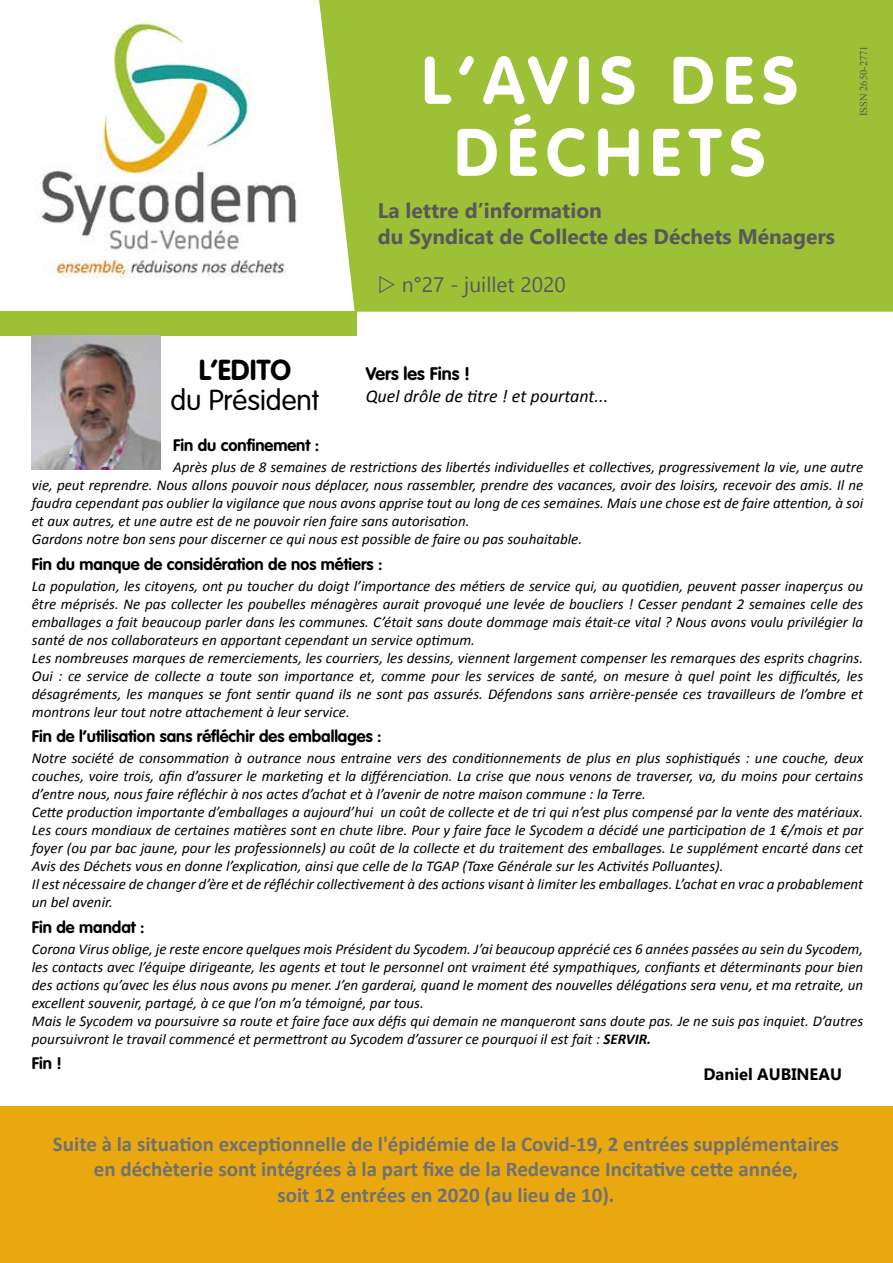
<style>
.page{position:relative;width:893px;height:1263px;background:#fff}
.page>*{position:absolute;margin:0;border:0;box-sizing:border-box;transform-origin:0 0}
.t1{font:700 66px/72px "VAG Rounded";letter-spacing:.13em;color:#fff;text-align:center}
.t2{font:300 28.5px "VAG Rounded";color:#000}
.t3{font:700 28.5px "VAG Rounded";color:#000}
.t4{font:700 21px/25.2px "Calibri";color:#707172;text-align:center}
.t5{font:700 21px/25.2px "Gadugi";color:#58585a}
.t6{font:21px "Gadugi";color:#58585a}
.t7{font:italic 18px "Calibri";color:#000}
.t8{font:700 18px "VAG Rounded";color:#000}
.t9{font:700 16.5px "VAG Rounded";color:#000}
.t10{font:700 16.5px "Gadugi";color:#000}
.t11{font:italic 15px/18px "Calibri";color:#000}
.t12{font:10.5px "Times New Roman";color:#58585a}
.s1{font-weight:700}
</style>
<div class="page">
<div style="left:356px;top:0;width:537px;height:312px;background:#9cc136"></div>
<svg style="left:31px;top:0;width:325px;height:373px"></svg>
<div style="left:26px;top:18px;width:284px;height:284px;background:#fff"></div>
<img style="left:35px;top:18px;width:267px;height:260px">
<div style="left:0;top:311px;width:356px;height:25px;background:#9cc136"></div>
<div style="left:0;top:1107px;width:893px;height:156px;background:#eaa810"></div>
<img style="left:32px;top:336px;width:128px;height:134px">
<svg style="left:379px;top:275px;width:16px;height:18px"></svg>
<h2 class="t3" style="left:199px;top:353px;width:94px">L’EDITO</h2>
<h2 class="t2" style="left:170px;top:384px;width:150px">du Président</h2>
<h1 class="t1" style="left:422px;top:44px;width:377px">L’AVIS DES<br>DÉCHETS</h1>
<h3 class="t5" style="left:378px;top:198px;width:459px">La lettre d’information<br>du Syndicat de Collecte des Déchets Ménagers</h3>
<h3 class="t6" style="left:402px;top:271px;width:165px">n°27 - juillet 2020</h3>
<p class="t12" style="left:857px;top:116px;width:72px;rotate:-90deg">ISSN 2650-2771</p>
<p class="t8" style="left:366px;top:363px;width:106px">Vers les Fins !</p>
<p class="t7" style="left:366px;top:383px;width:244px">Quel drôle de titre ! et pourtant...</p>
<p class="t9" style="left:173px;top:436px;width:148px">Fin du confinement :</p>
<p class="t11" style="left:32px;top:458px;width:833px;text-indent:141px">Après plus de 8 semaines de restrictions des libertés individuelles et collectives, progressivement la vie, une autre vie, peut reprendre. Nous allons pouvoir nous déplacer, nous rassembler, prendre des vacances, avoir des loisirs, recevoir des amis. Il ne faudra cependant pas oublier la vigilance que nous avons apprise tout au long de ces semaines. Mais une chose est de faire attention, à soi et aux autres, et une autre est de ne pouvoir rien faire sans autorisation.<br>Gardons notre bon sens pour discerner ce qui nous est possible de faire ou pas souhaitable.</p>
<p class="t9" style="left:32px;top:554px;width:352px">Fin du manque de considération de nos métiers :</p>
<p class="t11" style="left:32px;top:576px;width:833px">La population, les citoyens, ont pu toucher du doigt l’importance des métiers de service qui, au quotidien, peuvent passer inaperçus ou être méprisés. Ne pas collecter les poubelles ménagères aurait provoqué une levée de boucliers ! Cesser pendant 2 semaines celle des emballages a fait beaucoup parler dans les communes. C’était sans doute dommage mais était-ce vital ? Nous avons voulu privilégier la santé de nos collaborateurs en apportant cependant un service optimum.<br>Les nombreuses marques de remerciements, les courriers, les dessins, viennent largement compenser les remarques des esprits chagrins.<br>Oui : ce service de collecte a toute son importance et, comme pour les services de santé, on mesure à quel point les difficultés, les désagréments, les manques se font sentir quand ils ne sont pas assurés. Défendons sans arrière-pensée ces travailleurs de l’ombre et montrons leur tout notre attachement à leur service.</p>
<p class="t9" style="left:32px;top:727px;width:351px">Fin de l’utilisation sans réfléchir des emballages :</p>
<p class="t11" style="left:32px;top:749px;width:833px">Notre société de consommation à outrance nous entraine vers des conditionnements de plus en plus sophistiqués : une couche, deux couches, voire trois, afin d’assurer le marketing et la différenciation. La crise que nous venons de traverser, va, du moins pour certains d’entre nous, nous faire réfléchir à nos actes d’achat et à l’avenir de notre maison commune : la Terre.<br>Cette production importante d’emballages a aujourd’hui un coût de collecte et de tri qui n’est plus compensé par la vente des matériaux.<br>Les cours mondiaux de certaines matières sont en chute libre. Pour y faire face le Sycodem a décidé une participation de 1 €/mois et par foyer (ou par bac jaune, pour les professionnels) au coût de la collecte et du traitement des emballages. Le supplément encarté dans cet Avis des Déchets vous en donne l’explication, ainsi que celle de la TGAP (Taxe Générale sur les Activités Polluantes).<br>Il est nécessaire de changer d’ère et de réfléchir collectivement à des actions visant à limiter les emballages. L’achat en vrac a probablement un bel avenir.</p>
<p class="t9" style="left:32px;top:917px;width:114px">Fin de mandat :</p>
<p class="t11" style="left:32px;top:939px;width:833px">Corona Virus oblige, je reste encore quelques mois Président du Sycodem. J’ai beaucoup apprécié ces 6 années passées au sein du Sycodem, les contacts avec l’équipe dirigeante, les agents et tout le personnel ont vraiment été sympathiques, confiants et déterminants pour bien des actions qu’avec les élus nous avons pu mener. J’en garderai, quand le moment des nouvelles délégations sera venu, et ma retraite, un excellent souvenir, partagé, à ce que l’on m’a témoigné, par tous.<br>Mais le Sycodem va poursuivre sa route et faire face aux défis qui demain ne manqueront sans doute pas. Je ne suis pas inquiet. D’autres poursuivront le travail commencé et permettront au Sycodem d’assurer ce pourquoi il est fait : <span class="s1">SERVIR.</span></p>
<p class="t9" style="left:32px;top:1054px;width:32px">Fin !</p>
<p class="t10" style="left:703px;top:1065px;width:140px">Daniel AUBINEAU</p>
<h3 class="t4" style="left:53px;top:1131px;width:787px">Suite à la situation exceptionnelle de l'épidémie de la Covid-19, 2 entrées supplémentaires en déchèterie sont intégrées à la part fixe de la Redevance Incitative cette année,<br>soit 12 entrées en 2020 (au lieu de 10).</h3>
</div>
